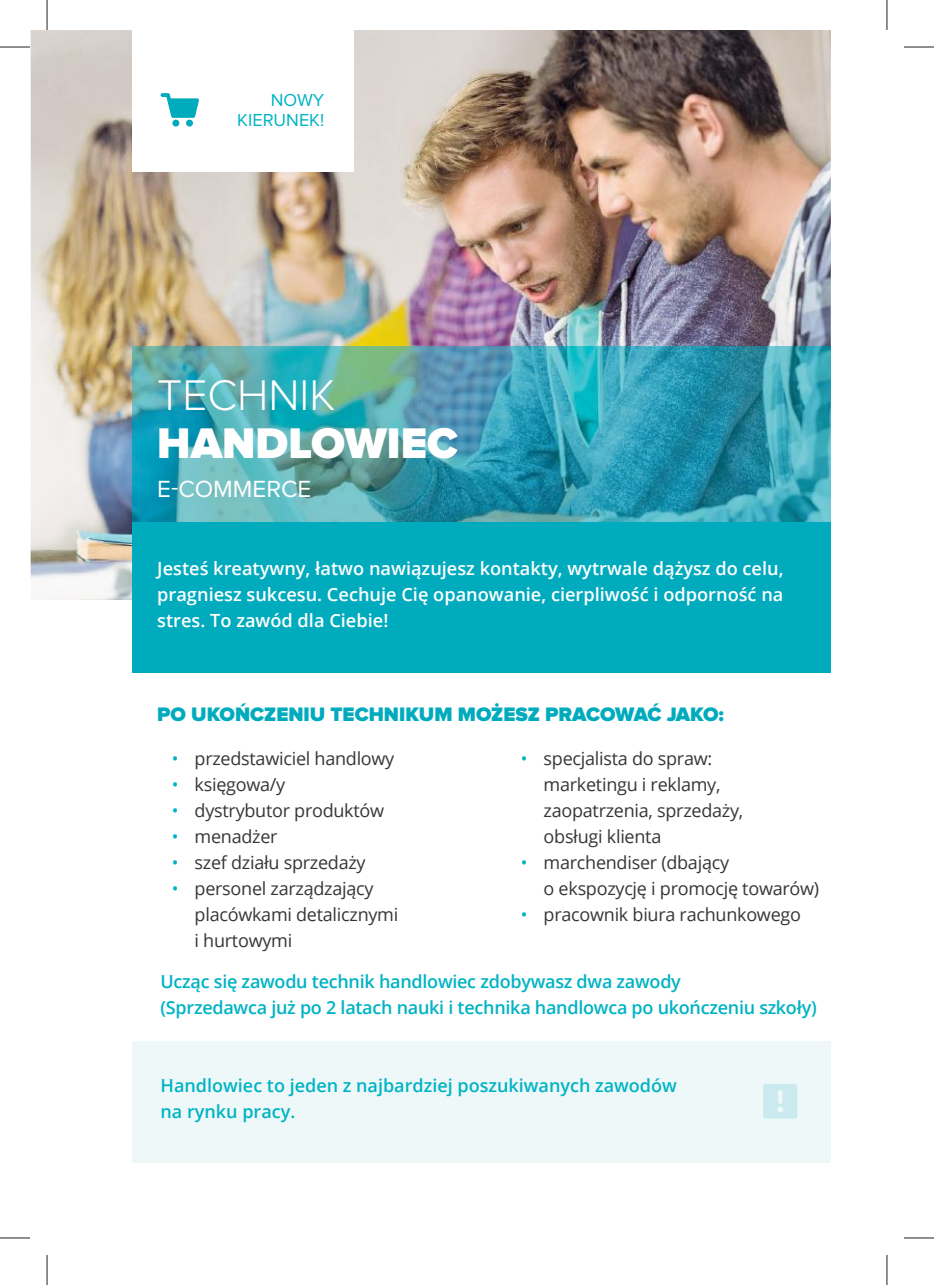
<style>
.page{position:relative;width:934px;height:1285px;background:#fff}
.page>*{position:absolute;margin:0;border:0;box-sizing:border-box;transform-origin:0 0}
.t1{font:900 44.4px "Proxima Nova";color:#fff}
.t2{font:300 44.4px "Proxima Nova";color:#fff}
.t3{font:24.2px "Proxima Nova";color:#fff}
.t4{font:900 20.2px "Proxima Nova";color:#00abbe}
.t5{font:600 18.2px/26.2px "Open Sans";color:#fff;text-align:justify}
.t6{font:18px/26px "Open Sans";letter-spacing:-.015em;color:#393535}
.t7{font:600 18px/26px "Open Sans";letter-spacing:-.015em;color:#00b3c4}
.t8{font:18px/20px "Proxima Nova";color:#00b3c4;text-align:right}
.s1{color:#00b3c4}
</style>
<div class="page">
<img style="left:31px;top:30px;width:799px;height:356px">
<img style="left:31px;top:386px;width:101px;height:214px">
<img style="left:132px;top:347px;width:697px;height:175px">
<div style="left:132px;top:1041px;width:697px;height:121px;background:#eef8f9"></div>
<svg style="left:763px;top:1084px;width:33px;height:34px"></svg>
<div style="left:132px;top:522px;width:697px;height:150px;background:#00abbe"></div>
<div style="left:132px;top:30px;width:222px;height:142px;background:#fff"></div>
<svg style="left:160px;top:93px;width:39px;height:25px"></svg>
<div style="left:172px;top:120px;width:7px;height:7px;background:#00abbe;border-radius:50%"></div>
<div style="left:186px;top:120px;width:7px;height:7px;background:#00abbe;border-radius:50%"></div>
<hr style="left:0;top:47px;width:30px;height:1px;background:#241f1f">
<hr style="left:903px;top:47px;width:30px;height:1px;background:#241f1f">
<hr style="left:0;top:1237px;width:30px;height:1px;background:#241f1f">
<hr style="left:903px;top:1237px;width:30px;height:1px;background:#241f1f">
<hr style="left:47px;top:0;width:1px;height:30px;background:#241f1f">
<hr style="left:47px;top:1255px;width:1px;height:30px;background:#241f1f">
<hr style="left:886px;top:0;width:1px;height:30px;background:#241f1f">
<hr style="left:886px;top:1255px;width:1px;height:30px;background:#241f1f">
<p class="t8" style="left:237px;top:91px;width:88px">NOWY<br>KIERUNEK!</p>
<h1 class="t2" style="left:157px;top:375px;width:180px">TECHNIK</h1>
<h1 class="t1" style="left:157px;top:423px;width:302px">HANDLOWIEC</h1>
<h2 class="t3" style="left:157px;top:477px;width:155px">E-COMMERCE</h2>
<p class="t5" style="left:157px;top:554px;width:627px">Jesteś kreatywny, łatwo nawiązujesz kontakty, wytrwale dążysz do celu, pragniesz sukcesu. Cechuje Cię opanowanie, cierpliwość i odporność na stres. To zawód dla Ciebie!</p>
<p class="t4" style="left:157px;top:705px;width:568px">PO UKOŃCZENIU TECHNIKUM MOŻESZ PRACOWAĆ JAKO:</p>
<p class="t6" style="left:172px;top:744px;width:224px"><span class="s1">•</span> przedstawiciel handlowy</p>
<p class="t6" style="left:172px;top:770px;width:115px"><span class="s1">•</span> księgowa/y</p>
<p class="t6" style="left:172px;top:796px;width:214px"><span class="s1">•</span> dystrybutor produktów</p>
<p class="t6" style="left:172px;top:822px;width:107px"><span class="s1">•</span> menadżer</p>
<p class="t6" style="left:172px;top:848px;width:195px"><span class="s1">•</span> szef działu sprzedaży</p>
<p class="t6" style="left:194px;top:874px;width:205px;text-indent:-23px"><span class="s1">•</span> personel zarządzający placówkami detalicznymi i hurtowymi</p>
<p class="t6" style="left:543px;top:744px;width:201px;text-indent:-23px"><span class="s1">•</span> specjalista do spraw: marketingu i reklamy, zaopatrzenia, sprzedaży, obsługi klienta</p>
<p class="t6" style="left:543px;top:848px;width:277px;text-indent:-23px"><span class="s1">•</span> marchendiser (dbający<br>o ekspozycję i promocję towarów)</p>
<p class="t6" style="left:520px;top:900px;width:281px"><span class="s1">•</span> pracownik biura rachunkowego</p>
<p class="t7" style="left:160px;top:968px;width:657px">Ucząc się zawodu technik handlowiec zdobywasz dwa zawody<br>(Sprzedawca już po 2 latach nauki i technika handlowca po ukończeniu szkoły)</p>
<p class="t7" style="left:160px;top:1072px;width:517px">Handlowiec to jeden z najbardziej poszukiwanych zawodów na rynku pracy.</p>
</div>
